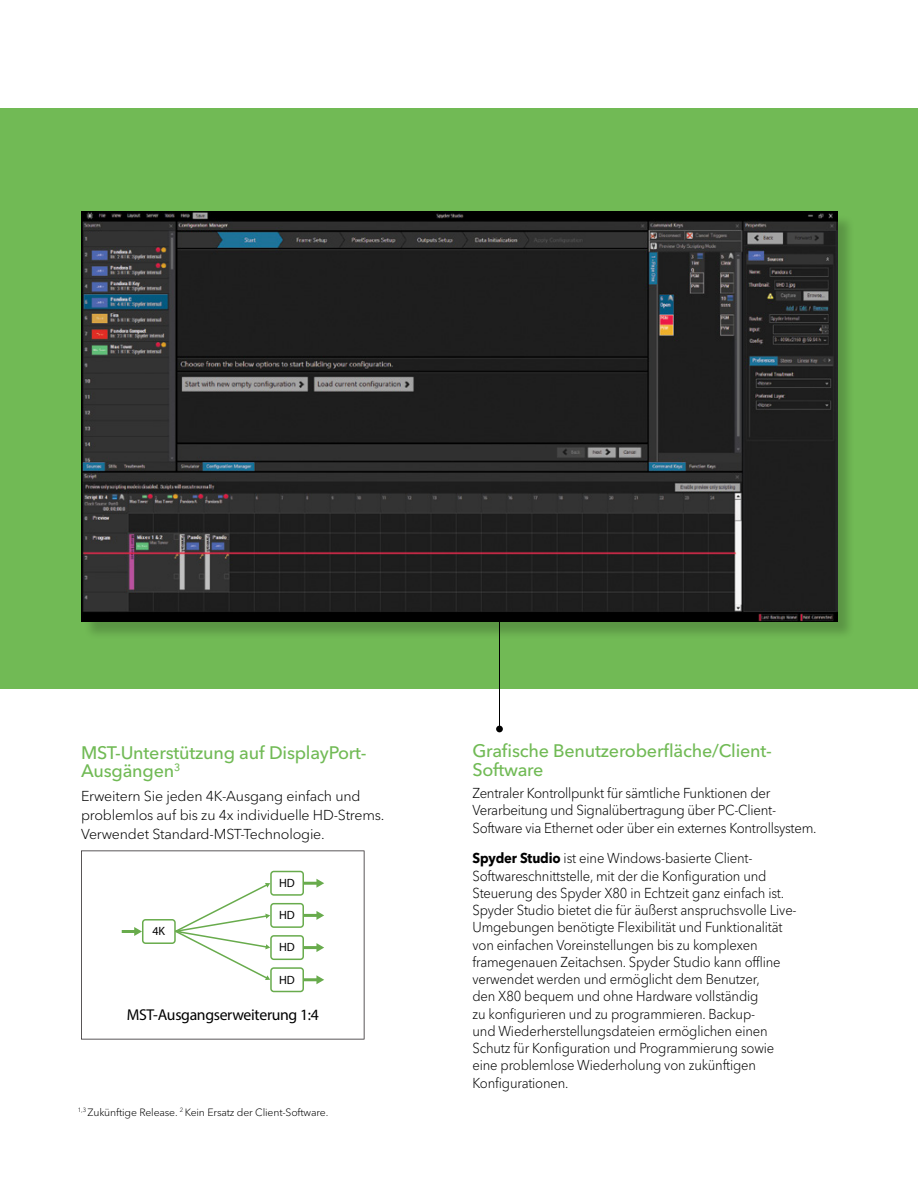
<style>
.page{position:relative;width:918px;height:1188px;background:#fff}
.page>*{position:absolute;margin:0;border:0;box-sizing:border-box;transform-origin:0 0}
.bodyCopy_final-13{font:500 18px/18.8px "Avenir Next Cyr";letter-spacing:-.01em;color:#71ba55}
.t1{font:15.75px "Avenir Next Cyr";letter-spacing:-.02em;color:#000}
.bodyCopy_final-13-2{font:300 14.25px/17.2px "Avenir Next Cyr";letter-spacing:-.01em;color:#000;scale:.92 1}
.bodyCopy_final-13-3{font:300 14.25px/17.2px "Avenir Next Cyr";letter-spacing:-.01em;color:#000;scale:.93 1}
.bodyCopy_final-13-4{font:300 14.25px/18.8px "Avenir Next Cyr";letter-spacing:-.01em;color:#000}
.t2{font:500 12px "Avenir Next Cyr";letter-spacing:-.02em;color:#000}
.bodyCopy_final-13-5{font:300 10.5px "Avenir Next Cyr";letter-spacing:-.01em;color:#000}
.s1{font-weight:700}
</style>
<div class="page">
<div style="left:0;top:108px;width:918px;height:580px;background:#71ba55"></div>
<hr style="left:499px;top:621px;width:1px;height:108px;background:#000">
<div style="left:83px;top:214px;width:772px;height:426px;background:#000;opacity:.2"></div>
<img style="left:81px;top:212px;width:756px;height:409px">
<div style="left:496px;top:726px;width:7px;height:6px;background:#000;border-radius:50%"></div>
<svg style="left:81px;top:850px;width:283px;height:190px"></svg>
<hr style="left:122px;top:930px;width:14px;height:3px;background:#68ab4c">
<svg style="left:134px;top:871px;width:170px;height:121px"></svg>
<hr style="left:304px;top:882px;width:14px;height:3px;background:#68ab4c">
<svg style="left:316px;top:879px;width:8px;height:9px"></svg>
<hr style="left:304px;top:946px;width:14px;height:3px;background:#68ab4c">
<svg style="left:316px;top:943px;width:8px;height:9px"></svg>
<hr style="left:304px;top:914px;width:14px;height:3px;background:#68ab4c">
<svg style="left:316px;top:911px;width:8px;height:9px"></svg>
<hr style="left:304px;top:978px;width:14px;height:3px;background:#68ab4c">
<svg style="left:316px;top:975px;width:8px;height:9px"></svg>
<p class="bodyCopy_final-13" style="left:81px;top:743px;width:287px">MST-Unterstützung auf DisplayPort-<br>Ausgängen<sup>3</sup></p>
<p class="bodyCopy_final-13-4" style="left:81px;top:787px;width:305px">Erweitern Sie jeden 4K-Ausgang einfach und problemlos auf bis zu 4x individuelle HD-Strems.<br>Verwendet Standard-MST-Technologie.</p>
<p class="t2" style="left:279px;top:876px;width:17px">HD</p>
<p class="t2" style="left:153px;top:924px;width:14px">4K</p>
<p class="t2" style="left:279px;top:908px;width:17px">HD</p>
<p class="t2" style="left:279px;top:940px;width:17px">HD</p>
<p class="t2" style="left:279px;top:972px;width:17px">HD</p>
<p class="t1" style="left:127px;top:1005px;width:194px">MST-Ausgangserweiterung 1:4</p>
<p class="bodyCopy_final-13-5" style="left:78px;top:1106px;width:252px"><sup>1,3</sup> Zukünftige Release. <sup>2</sup> Kein Ersatz der Client-Software.</p>
<p class="bodyCopy_final-13" style="left:472px;top:741px;width:301px">Grafische Benutzeroberfläche/Client-<br>Software</p>
<p class="bodyCopy_final-13-3" style="left:472px;top:784px;width:372px">Zentraler Kontrollpunkt für sämtliche Funktionen der<br>Verarbeitung und Signalübertragung über PC-Client-<br>Software via Ethernet oder über ein externes Kontrollsystem.</p>
<p class="bodyCopy_final-13-2" style="left:472px;top:850px;width:354px"><span class="s1">Spyder Studio</span> ist eine Windows-basierte Client-Softwareschnittstelle, mit der die Konfiguration und Steuerung des Spyder X80 in Echtzeit ganz einfach ist.<br>Spyder Studio bietet die für äußerst anspruchsvolle Live-Umgebungen benötigte Flexibilität und Funktionalität von einfachen Voreinstellungen bis zu komplexen framegenauen Zeitachsen. Spyder Studio kann offline verwendet werden und ermöglicht dem Benutzer,<br>den X80 bequem und ohne Hardware vollständig<br>zu konfigurieren und zu programmieren. Backup-<br>und Wiederherstellungsdateien ermöglichen einen Schutz für Konfiguration und Programmierung sowie eine problemlose Wiederholung von zukünftigen Konfigurationen.</p>
</div>
